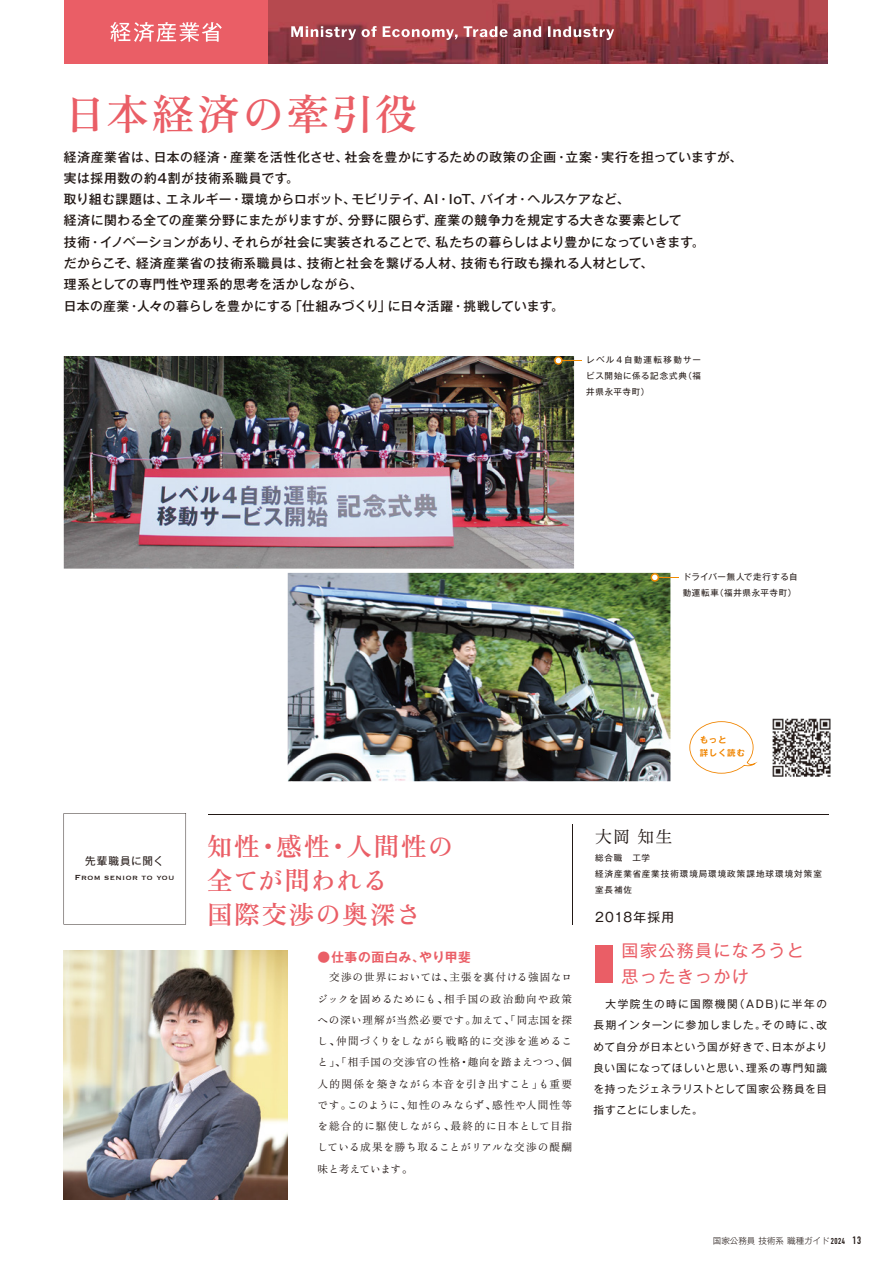
<style>
.page{position:relative;width:893px;height:1263px;background:#fff}
.page>*{position:absolute;margin:0;border:0;box-sizing:border-box;transform-origin:0 0}
.t1{font:700 42.45px "Zen Old Mincho";letter-spacing:.05em;color:#ea5e66}
.t2{font:700 25.5px/34px "Zen Old Mincho";letter-spacing:.045em;color:#ea5e66}
.t3{font:16.95px/25.5px "Gothic MB101 Pro";letter-spacing:.08em;color:#ea5e66}
.t4{font:16.95px "Zen Old Mincho";color:#221815}
.t5{font:500 12.75px/21.3px "Gothic MB101 Pro";letter-spacing:.03em;color:#221815}
.t6{font:700 12.75px "Gothic MB101 Pro De";letter-spacing:.05em;color:#ea5e66}
.t7{font:12.75px "Gothic MB101 Pro";letter-spacing:.095em;color:#221815}
.t8{font:10.65px/21.3px "Zen Old Mincho";letter-spacing:.025em;color:#221815;text-align:justify}
.t9{font:10.65px/21.3px "Gothic MB101 Pro";letter-spacing:.06em;color:#221815;text-align:justify}
.t10{font:9.6px "Copperplate";letter-spacing:.035em;color:#221815}
.t11{font:8.55px/15.9px "Gothic MB101 Pro";letter-spacing:.1em;color:#221815;text-align:justify}
.t12{font:8.55px/15.9px "Gothic MB101 Pro";letter-spacing:.075em;color:#221815}
.t13{font:300 8.55px "Gothic MB101 Pro";color:#221815}
.t14{font:700 8.55px/12.8px "Gothic MB101 Pro De";letter-spacing:.075em;color:#f08500}
.s1{font-family:"DIN Engschrift Std";font-weight:400}
.s2{font-family:"DIN Engschrift Std";font-weight:400;font-size:10.65px}
</style>
<div class="page">
<div style="left:64px;top:0;width:764px;height:64px;background:#ea5e66"></div>
<img style="left:268px;top:0;width:560px;height:64px">
<div style="left:595px;top:946px;width:18px;height:37px;background:#ea5e66"></div>
<svg style="left:110px;top:22px;width:112px;height:20px"></svg>
<img style="left:64px;top:356px;width:510px;height:213px">
<img style="left:288px;top:573px;width:382px;height:208px">
<hr style="left:208px;top:814px;width:621px;height:1px;background:#221815">
<svg style="left:64px;top:813px;width:122px;height:111px"></svg>
<hr style="left:572px;top:824px;width:1px;height:100px;background:#221815">
<img style="left:772px;top:718px;width:59px;height:59px">
<svg style="left:689px;top:721px;width:69px;height:53px"></svg>
<img style="left:64px;top:951px;width:224px;height:248px">
<svg style="left:651px;top:573px;width:28px;height:9px"></svg>
<svg style="left:554px;top:356px;width:28px;height:9px"></svg>
<svg style="left:291px;top:26px;width:86px;height:14px"></svg>
<svg style="left:383px;top:26px;width:75px;height:14px"></svg>
<svg style="left:464px;top:26px;width:77px;height:11px"></svg>
<svg style="left:548px;top:26px;width:66px;height:14px"></svg>
<h1 class="t1" style="left:64px;top:89px;width:355px">日本経済の牽引役</h1>
<p class="t5" style="left:64px;top:145px;width:680px">経済産業省は、日本の経済・産業を活性化させ、社会を豊かにするための政策の企画・立案・実行を担っていますが、実は採用数の約4割が技術系職員です。<br>取り組む課題は、エネルギー・環境からロボット、モビリテイ、AI・IoT、バイオ・ヘルスケアなど、<br>経済に関わる全ての産業分野にまたがりますが、分野に限らず、産業の競争力を規定する大きな要素として<br>技術・イノベーションがあり、それらが社会に実装されることで、私たちの暮らしはより豊かになっていきます。<br>だからこそ、経済産業省の技術系職員は、技術と社会を繋げる人材、技術も行政も操れる人材として、<br>理系としての専門性や理系的思考を活かしながら、<br>日本の産業・人々の暮らしを豊かにする「仕組みづくり」に日々活躍・挑戦しています。</p>
<p class="t11" style="left:586px;top:351px;width:116px">レベル４自動運転移動サービス開始に係る記念式典（福井県永平寺町）</p>
<p class="t12" style="left:683px;top:568px;width:116px">ドライバー無人で走行する自動運転車（福井県永平寺町）</p>
<p class="t9" style="left:85px;top:849px;width:80px">先輩職員に聞く</p>
<p class="t10" style="left:75px;top:871px;width:101px">From senior to you</p>
<p class="t14" style="left:700px;top:732px;width:47px">もっと<br>詳しく読む</p>
<h2 class="t2" style="left:207px;top:830px;width:248px">知性・感性・人間性の全てが問われる<br>国際交渉の奥深さ</h2>
<p class="t6" style="left:318px;top:946px;width:155px">●仕事の面白み、やり甲斐</p>
<p class="t8" style="left:318px;top:967px;width:256px">　交渉の世界においては、主張を裏付ける強固なロジックを固めるためにも、相手国の政治動向や政策への深い理解が当然必要です。加えて、「同志国を探し、仲間づくりをしながら戦略的に交渉を進めること」、「相手国の交渉官の性格・趣向を踏まえつつ、個人的関係を築きながら本音を引き出すこと」も重要です。このように、知性のみならず、感性や人間性等を総合的に駆使しながら、最終的に日本として目指している成果を勝ち取ることがリアルな交渉の醍醐味と考えています。</p>
<h3 class="t4" style="left:595px;top:827px;width:79px">大岡 知生</h3>
<p class="t11" style="left:595px;top:848px;width:228px;text-align:left">総合職　工学<br>経済産業省産業技術環境局環境政策課地球環境対策室室長補佐</p>
<p class="t7" style="left:595px;top:906px;width:80px">2018年採用</p>
<h3 class="t3" style="left:622px;top:936px;width:184px">国家公務員になろうと思ったきっかけ</h3>
<p class="t9" style="left:593px;top:992px;width:235px">　大学院生の時に国際機関（ADB)に半年の長期インターンに参加しました。その時に、改めて自分が日本という国が好きで、日本がより良い国になってほしいと思い、理系の専門知識を持ったジェネラリストとして国家公務員を目指すことにしました。</p>
<p class="t13" style="left:713px;top:1233px;width:150px">国家公務員 技術系 職種ガイド<span class="s1">2024</span> <span class="s2">13</span></p>
</div>
